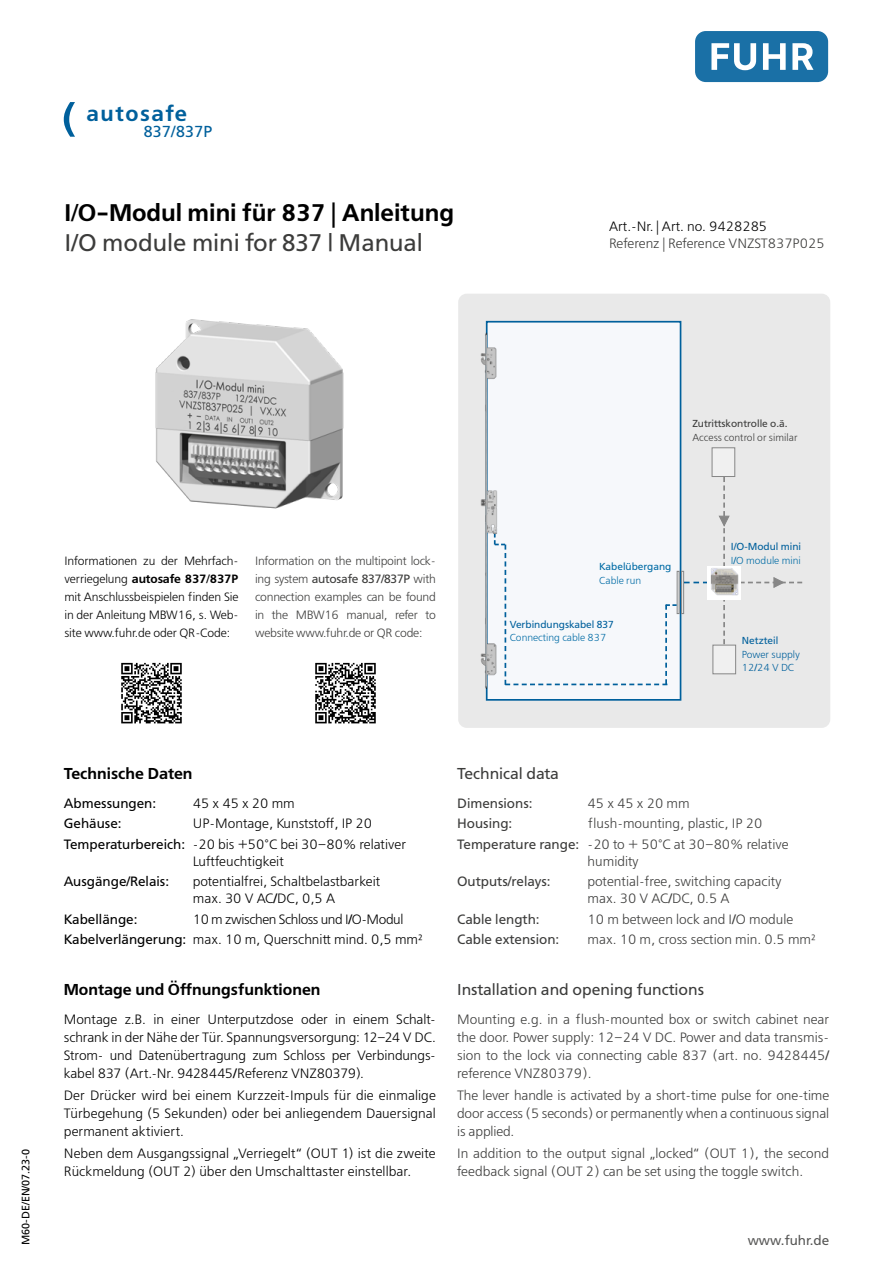
<style>
.page{position:relative;width:893px;height:1263px;background:#fff}
.page>*{position:absolute;margin:0;border:0;box-sizing:border-box;transform-origin:0 0}
.t1{font:600 24px/30px "Free Set";color:#000}
.t2{font:600 21.75px "Free Set";letter-spacing:.07em;color:#00609c}
.t3{font:15.9px "Free Set";letter-spacing:.02em;color:#00609c}
.t4{font:15.75px "Free Set";color:#3c3c3b}
.t5{font:600 15.75px "Free Set";color:#000}
.t6{font:300 13.5px/18px "Free Set";color:#3c3c3b}
.t7{font:300 13.5px/18px "Free Set";color:#000}
.t8{font:300 13.5px/20.7px "Free Set";letter-spacing:-.03em;color:#000}
.t9{font:13.5px "Free Set";color:#3c3c3b}
.t10{font:13.5px "Free Set";color:#000}
.t11{font:13.5px "Free Set";color:#575756}
.t12{font:300 12px/18px "Free Set";letter-spacing:-.01em;color:#000;text-align:justify}
.t13{font:300 12px/18px "Free Set";letter-spacing:-.02em;color:#3c3c3b;text-align:justify}
.t14{font:10.8px "Free Set";color:#000}
.t15{font:10.2px/13.5px "Free Set";color:#00609c}
.t16{font:300 10.2px "Free Set";color:#006ba5}
.t17{font:300 10.2px "Free Set";color:#3c3c3b}
.t18{font:10.2px "Free Set";color:#3c3c3b}
.t19{font:300 10.2px/13.5px "Free Set";color:#00609c}
.t20{font:10.2px "Free Set";color:#006ba5}
.s1{font-weight:400}
.s2{font-weight:400;color:#3c3c3b}
.s3{font-weight:600}
.s4{font-weight:300;color:#006ba5}
.s5{color:#006ba5}
</style>
<div class="page">
<img style="left:155px;top:319px;width:189px;height:190px">
<div style="left:458px;top:294px;width:372px;height:434px;background:#e9e9e9;border-radius:9px"></div>
<div style="left:486px;top:321px;width:195px;height:380px;background:#f6f8fb;border:2px solid #00609c"></div>
<div style="left:677px;top:571px;width:3px;height:43px;background:#f0f0f0;border:1px solid #878787"></div>
<div style="left:681px;top:571px;width:3px;height:43px;background:#f0f0f0;border:1px solid #878787"></div>
<div style="left:712px;top:447px;width:23px;height:30px;background:#f0f0f0;border:1px solid #878787"></div>
<div style="left:712px;top:645px;width:24px;height:29px;background:#f0f0f0;border:1px solid #878787"></div>
<svg style="left:718px;top:477px;width:12px;height:167px"></svg>
<img style="left:480px;top:329px;width:17px;height:364px">
<svg style="left:494px;top:533px;width:183px;height:152px"></svg>
<svg style="left:684px;top:582px;width:24px;height:1px"></svg>
<img style="left:708px;top:566px;width:33px;height:33px">
<svg style="left:740px;top:576px;width:62px;height:13px"></svg>
<svg style="left:64px;top:102px;width:11px;height:35px"></svg>
<svg style="left:121px;top:662px;width:61px;height:62px"></svg>
<svg style="left:121px;top:663px;width:61px;height:60px"></svg>
<svg style="left:315px;top:662px;width:61px;height:62px"></svg>
<svg style="left:315px;top:663px;width:61px;height:60px"></svg>
<div style="left:695px;top:31px;width:133px;height:51px;background:#1a70a6;border-radius:11px"></div>
<svg style="left:711px;top:43px;width:102px;height:27px"></svg>
<h2 class="t2" style="left:87px;top:101px;width:102px">autosafe</h2>
<p class="t3" style="left:144px;top:122px;width:70px">837/837P</p>
<h1 class="t1" style="left:65px;top:198px;width:391px">I<span class="s1">/</span>O-Modul mini für 837 | Anleitung<br><span class="s2">I/O module mini for 837 | Manual</span></h1>
<p class="t7" style="left:609px;top:218px;width:160px">Art.-Nr. | Art. no. 9428285</p>
<p class="t6" style="left:609px;top:234px;width:217px">Referenz | Reference VNZST837P025</p>
<p class="t18" style="left:693px;top:418px;width:97px">Zutrittskontrolle o.ä.</p>
<p class="t17" style="left:693px;top:431px;width:106px">Access control or similar</p>
<p class="t12" style="left:64px;top:552px;width:176px">Informationen zu der Mehrfach&shy;verriegelung <span class="s3">autosafe 837</span><span class="s1">/</span><span class="s3">837P </span>mit Anschlussbeispielen finden Sie in der Anleitung MBW16, s. Web&shy;site www.fuhr.de oder QR-Code:</p>
<p class="t13" style="left:255px;top:552px;width:182px">Information on the multipoint lock&shy;ing system <span class="s1">autosafe 837/837P</span> with connection examples can be found in the MBW16 manual, refer to website www.fuhr.de or QR code:</p>
<p class="t20" style="left:599px;top:560px;width:74px">Kabelübergang</p>
<p class="t16" style="left:599px;top:574px;width:43px">Cable run</p>
<p class="t15" style="left:510px;top:617px;width:105px">Verbindungskabel 837</p>
<p class="t16" style="left:510px;top:632px;width:98px">Connecting cable 837</p>
<p class="t15" style="left:731px;top:540px;width:72px">I/O-Modul mini<br><span class="s4">I</span><span class="s5">/</span><span class="s4">O module mini</span></p>
<p class="t15" style="left:742px;top:634px;width:38px">Netzteil</p>
<p class="t19" style="left:742px;top:648px;width:60px">Power supply<br>12<span class="s1">/</span>24 V DC</p>
<p class="t14" style="left:19px;top:1245px;width:98px;rotate:-90deg">M60-DE/EN/07.23-0</p>
<p class="t5" style="left:64px;top:764px;width:130px">Technische Daten</p>
<p class="t10" style="left:64px;top:795px;width:94px">Abmessungen:</p>
<p class="t7" style="left:193px;top:794px;width:104px">45 x 45 x 20 mm</p>
<p class="t10" style="left:64px;top:816px;width:59px">Gehäuse:</p>
<p class="t7" style="left:64px;top:814px;width:344px;line-height:20.7px;text-indent:129px">UP-Montage, Kunststoff, IP 20<br><span class="s1">Temperaturbereich:</span> -20 bis +50°C bei 30–80% relativer</p>
<p class="t7" style="left:193px;top:852px;width:93px">Luftfeuchtigkeit</p>
<p class="t10" style="left:64px;top:874px;width:107px">Ausgänge/Relais:</p>
<p class="t7" style="left:193px;top:874px;width:189px;line-height:16.5px">potentialfrei, Schaltbelastbarkeit max. 30 V AC<span class="s1">/</span>DC, 0,5 A</p>
<p class="t10" style="left:64px;top:911px;width:75px">Kabellänge:</p>
<p class="t8" style="left:64px;top:909px;width:360px;text-indent:129px">10 m zwischen Schloss und I<span class="s1">/</span>O-Modul<br><span class="s1">Kabelverlängerung:</span> max. 10 m, Querschnitt mind. 0,5 mm²</p>
<p class="t5" style="left:64px;top:980px;width:258px">Montage und Öffnungsfunktionen</p>
<p class="t7" style="left:64px;top:1010px;width:374px;text-align:justify">Montage z.B. in einer Unterputzdose oder in einem Schalt&shy;schrank in der Nähe der Tür. Spannungsversorgung: 12–24 V DC.<br>Strom- und Datenübertragung zum Schloss per Verbindungs&shy;kabel 837 (Art.-Nr. 9428445<span class="s1">/</span>Referenz VNZ80379).</p>
<p class="t7" style="left:64px;top:1086px;width:374px;text-align:justify">Der Drücker wird bei einem Kurzzeit-Impuls für die einmalige Türbegehung (5 Sekunden) oder bei anliegendem Dauersignal permanent aktiviert.</p>
<p class="t7" style="left:64px;top:1145px;width:374px">Neben dem Ausgangssignal „Verriegelt“ (OUT 1) ist die zweite<br>Rückmeldung (OUT 2) über den Umschalttaster einstellbar.</p>
<p class="t4" style="left:457px;top:765px;width:103px">Technical data</p>
<p class="t9" style="left:457px;top:795px;width:77px">Dimensions:</p>
<p class="t6" style="left:588px;top:794px;width:104px">45 x 45 x 20 mm</p>
<p class="t9" style="left:457px;top:816px;width:57px">Housing:</p>
<p class="t6" style="left:457px;top:814px;width:333px;line-height:20.7px;text-indent:131px">flush-mounting, plastic, IP 20<br><span class="s1">Temperature range:</span> -20 to + 50°C at 30–80% relative</p>
<p class="t6" style="left:588px;top:852px;width:53px">humidity</p>
<p class="t9" style="left:457px;top:874px;width:95px">Outputs/relays:</p>
<p class="t6" style="left:588px;top:874px;width:195px;line-height:16.5px">potential-free, switching capacity max. 30 V AC<span class="s1">/</span>DC, 0.5 A</p>
<p class="t9" style="left:457px;top:911px;width:84px">Cable length:</p>
<p class="t6" style="left:588px;top:910px;width:207px">10 m between lock and I<span class="s1">/</span>O module</p>
<p class="t9" style="left:457px;top:932px;width:104px">Cable extension:</p>
<p class="t6" style="left:588px;top:931px;width:230px">max. 10 m, cross section min. 0.5 mm²</p>
<p class="t4" style="left:457px;top:980px;width:249px">Installation and opening functions</p>
<p class="t6" style="left:457px;top:1010px;width:374px;text-align:justify">Mounting e.g. in a flush-mounted box or switch cabinet near the door. Power supply: 12–24 V DC. Power and data transmis&shy;sion to the lock via connecting cable 837 (art. no. 9428445<span class="s1">/ </span>reference VNZ80379).</p>
<p class="t6" style="left:457px;top:1086px;width:374px;text-align:justify">The lever handle is activated by a short-time pulse for one-time door access (5 seconds) or permanently when a continuous signal is applied.</p>
<p class="t6" style="left:457px;top:1145px;width:374px">In addition to the output signal „locked“ (OUT 1), the second feedback signal (OUT 2) can be set using the toggle switch.</p>
<p class="t11" style="left:748px;top:1232px;width:83px">www.fuhr.de</p>
</div>
